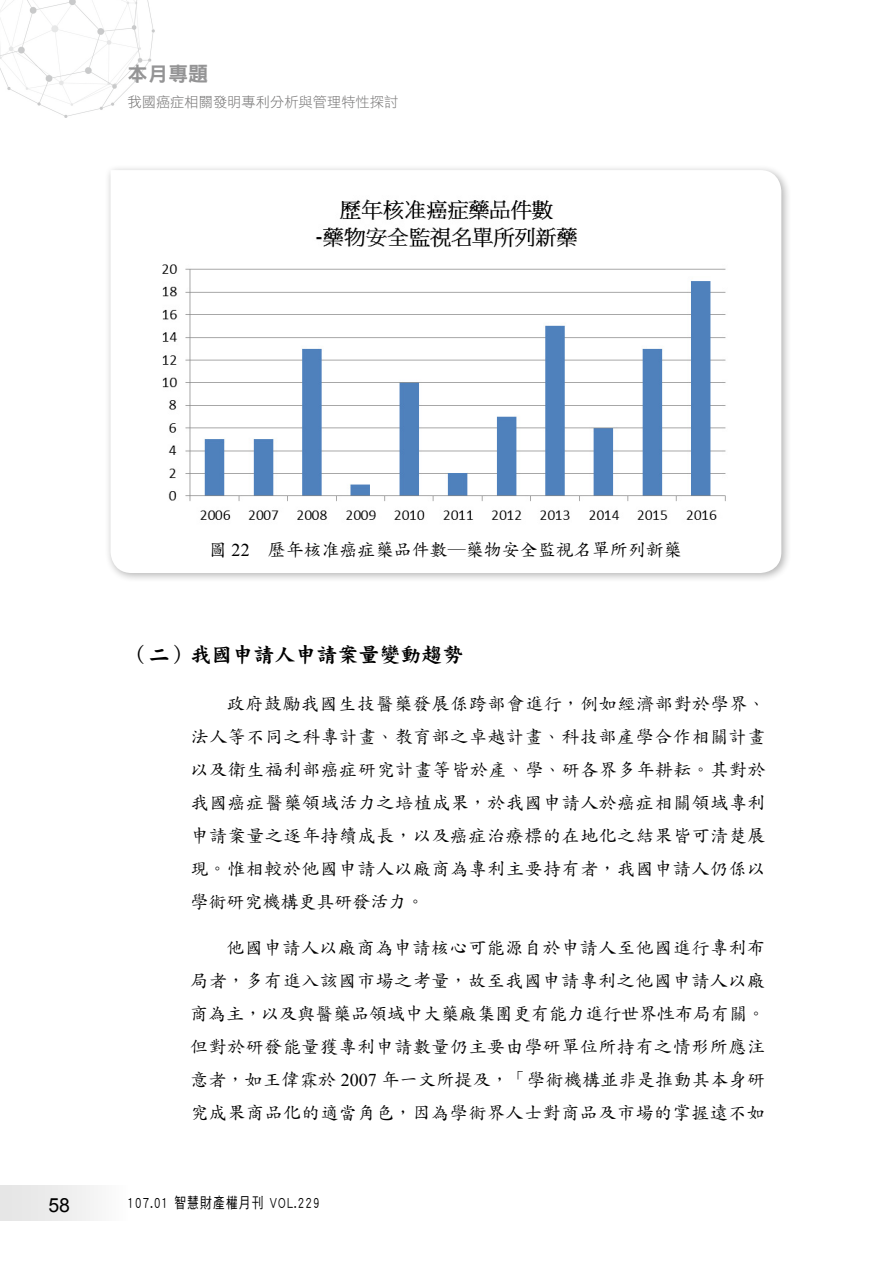
<style>
.page{position:relative;width:893px;height:1263px;background:#fff}
.page>*{position:absolute;margin:0;border:0;box-sizing:border-box;transform-origin:0 0}
.t1{font:21px "DF Kai Shu Std W9";color:#000}
.t2{font:20.25px "DF Hei Std W9";color:#949495}
.t3{font:19.5px "Arial";color:#000}
.t4{font:18px/33px "DF Kai Shu Std W5";letter-spacing:.03em;color:#000;text-align:justify}
.t5{font:18px "DF Kai Shu Std W5";color:#000}
.t6{font:15px "DF Hei Std W5";letter-spacing:.1em;color:#000;scale:.78 1}
.t7{font:14.25px "DF Hei Std W3";color:#727171}
.s1{font-family:"Times New Roman"}
</style>
<div class="page">
<img style="left:0;top:0;width:155px;height:118px">
<div style="left:0;top:1185px;width:128px;height:36px;background:linear-gradient(to right,#e3e3e3,#fbfbfb)"></div>
<div style="left:104px;top:164px;width:688px;height:420px;background:#000;opacity:.3"></div>
<svg style="left:111px;top:170px;width:670px;height:403px"></svg>
<img style="left:158px;top:190px;width:575px;height:338px">
<p class="t2" style="left:128px;top:63px;width:82px">本月專題</p>
<p class="t7" style="left:128px;top:94px;width:272px">我國癌症相關發明專利分析與管理特性探討</p>
<p class="t5" style="left:209px;top:539px;width:474px">圖 <span class="s1">22</span> 歷年核准癌症藥品件數─藥物安全監視名單所列新藥</p>
<p class="t1" style="left:128px;top:643px;width:337px">（二）我國申請人申請案量變動趨勢</p>
<p class="t4" style="left:190px;top:686px;width:577px;text-indent:36px">政府鼓勵我國生技醫藥發展係跨部會進行，例如經濟部對於學界、法人等不同之科專計畫、教育部之卓越計畫、科技部產學合作相關計畫以及衛生福利部癌症研究計畫等皆於產、學、研各界多年耕耘。其對於我國癌症醫藥領域活力之培植成果，於我國申請人於癌症相關領域專利申請案量之逐年持續成長，以及癌症治療標的在地化之結果皆可清楚展現。惟相較於他國申請人以廠商為專利主要持有者，我國申請人仍係以學術研究機構更具研發活力。</p>
<p class="t4" style="left:190px;top:931px;width:577px;text-indent:36px">他國申請人以廠商為申請核心可能源自於申請人至他國進行專利布局者，多有進入該國市場之考量，故至我國申請專利之他國申請人以廠商為主，以及與醫藥品領域中大藥廠集團更有能力進行世界性布局有關。但對於研發能量獲專利申請數量仍主要由學研單位所持有之情形所應注意者，如王偉霖於 <span class="s1">2007</span> 年一文所提及，「學術機構並非是推動其本身研究成果商品化的適當角色，因為學術界人士對商品及市場的掌握遠不如</p>
<p class="t3" style="left:48px;top:1192px;width:23px">58</p>
<p class="t6" style="left:128px;top:1194px;width:248px">107.01 智慧財產權月刊 VOL.229</p>
</div>
